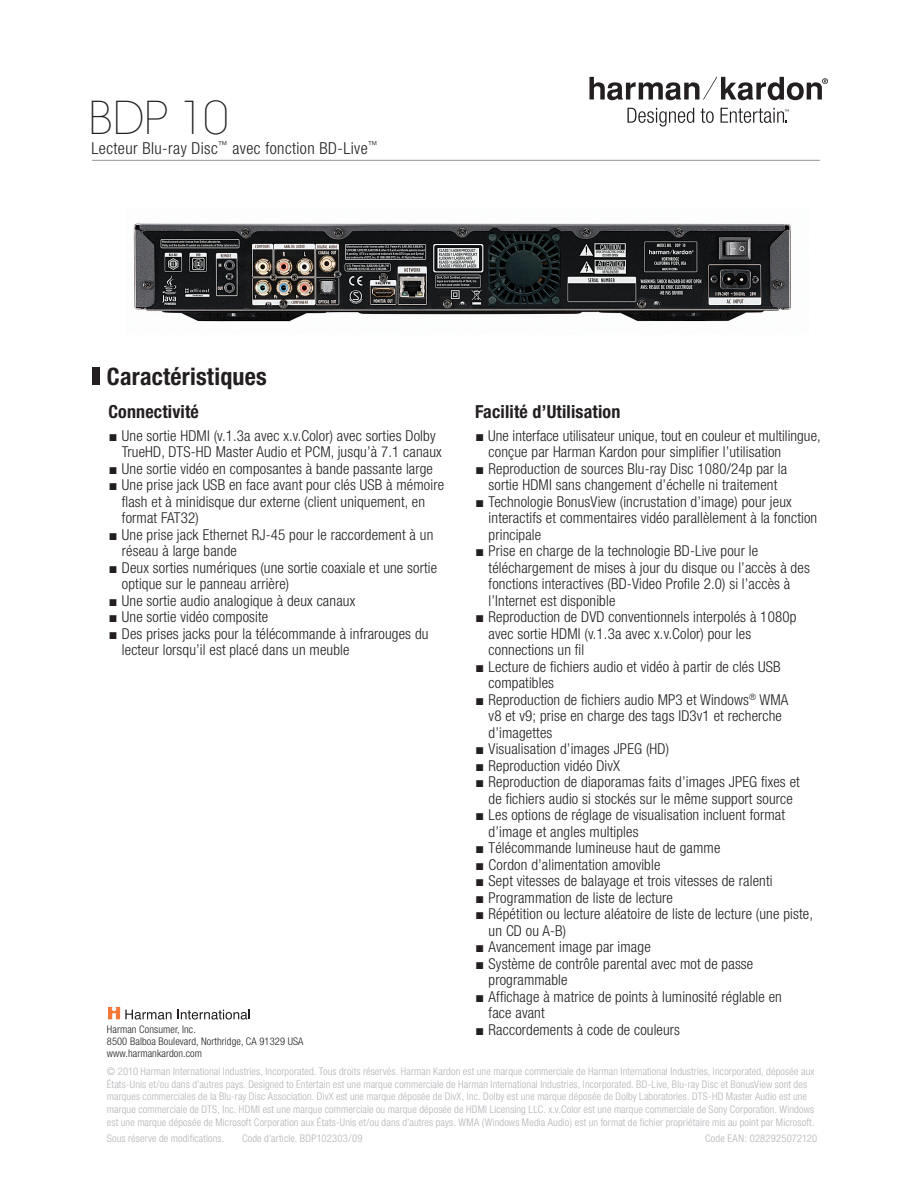
<style>
.page{position:relative;width:918px;height:1188px;background:#fff}
.page>*{position:absolute;margin:0;border:0;box-sizing:border-box;transform-origin:0 0}
.t1{font:200 45px "Avant Garde";color:#231f20}
.t2{font:700 condensed 24px "Helvetica Neue";letter-spacing:.01em;color:#231f20}
.t3{font:700 condensed 18px "Helvetica Neue";letter-spacing:.01em;color:#231f20}
.t4{font:300 condensed 16.5px "Helvetica Neue";letter-spacing:.025em;color:#231f20}
.t5{font:300 condensed 15px "Helvetica Neue";letter-spacing:.01em;color:#231f20}
.t6{font:300 condensed 10.5px/12.6px "Helvetica Neue";letter-spacing:.015em;color:#b2b3b7}
.t7{font:300 condensed 10.5px/12px "Helvetica Neue";letter-spacing:.01em;color:#231f20}
.s1{font-family:"FF Scala";font-weight:400;font-stretch:normal}
</style>
<div class="page">
<svg style="left:627px;top:108px;width:67px;height:19px"></svg>
<svg style="left:700px;top:108px;width:14px;height:15px"></svg>
<svg style="left:590px;top:77px;width:238px;height:23px"></svg>
<svg style="left:721px;top:108px;width:68px;height:15px"></svg>
<svg style="left:108px;top:1007px;width:64px;height:13px"></svg>
<svg style="left:178px;top:1010px;width:72px;height:10px"></svg>
<div style="left:92px;top:367px;width:8px;height:17px;background:#231f20"></div>
<hr style="left:92px;top:160px;width:728px;height:1px;background:#939598">
<img style="left:133px;top:223px;width:658px;height:99px">
<h1 class="t1" style="left:89px;top:92px;width:141px">BDP 10</h1>
<p class="t4" style="left:91px;top:138px;width:288px">Lecteur Blu-ray Disc<sup>™</sup> avec fonction BD-Live<sup>™</sup></p>
<h2 class="t2" style="left:107px;top:362px;width:161px">Caractéristiques</h2>
<p class="t3" style="left:108px;top:400px;width:92px">Connectivité</p>
<p class="t5" style="left:108px;top:427px;width:329px"><span class="s1">π</span>π Une sortie HDMI (v.1.3a avec x.v.Color) avec sorties Dolby</p>
<p class="t5" style="left:122px;top:444px;width:321px">TrueHD, DTS-HD Master Audio et PCM, jusqu’à 7.1 canaux</p>
<p class="t5" style="left:108px;top:460px;width:326px"><span class="s1">π</span>π Une sortie vidéo en composantes à bande passante large</p>
<p class="t5" style="left:108px;top:477px;width:337px"><span class="s1">π</span>π Une prise jack USB en face avant pour clés USB à mémoire</p>
<p class="t5" style="left:122px;top:493px;width:305px">flash et à minidisque dur externe (client uniquement, en</p>
<p class="t5" style="left:122px;top:510px;width:78px">format FAT32)</p>
<p class="t5" style="left:108px;top:526px;width:326px"><span class="s1">π</span>π Une prise jack Ethernet RJ-45 pour le raccordement à un</p>
<p class="t5" style="left:122px;top:543px;width:117px">réseau à large bande</p>
<p class="t5" style="left:108px;top:559px;width:330px"><span class="s1">π</span>π Deux sorties numériques (une sortie coaxiale et une sortie</p>
<p class="t5" style="left:122px;top:576px;width:169px">optique sur le panneau arrière)</p>
<p class="t5" style="left:108px;top:592px;width:248px"><span class="s1">π</span>π Une sortie audio analogique à deux canaux</p>
<p class="t5" style="left:108px;top:609px;width:161px"><span class="s1">π</span>π Une sortie vidéo composite</p>
<p class="t5" style="left:108px;top:625px;width:322px"><span class="s1">π</span>π Des prises jacks pour la télécommande à infrarouges du</p>
<p class="t5" style="left:122px;top:642px;width:229px">lecteur lorsqu’il est placé dans un meuble</p>
<p class="t3" style="left:475px;top:400px;width:147px">Facilité d’Utilisation</p>
<p class="t5" style="left:475px;top:427px;width:347px"><span class="s1">π</span>π Une interface utilisateur unique, tout en couleur et multilingue,</p>
<p class="t5" style="left:489px;top:444px;width:294px">conçue par Harman Kardon pour simplifier l’utilisation</p>
<p class="t5" style="left:475px;top:460px;width:313px"><span class="s1">π</span>π Reproduction de sources Blu-ray Disc 1080/24p par la</p>
<p class="t5" style="left:489px;top:477px;width:290px">sortie HDMI sans changement d’échelle ni traitement</p>
<p class="t5" style="left:475px;top:493px;width:318px"><span class="s1">π</span>π Technologie BonusView (incrustation d’image) pour jeux</p>
<p class="t5" style="left:489px;top:510px;width:330px">interactifs et commentaires vidéo parallèlement à la fonction</p>
<p class="t5" style="left:489px;top:526px;width:54px">principale</p>
<p class="t5" style="left:475px;top:543px;width:284px"><span class="s1">π</span>π Prise en charge de la technologie BD-Live pour le</p>
<p class="t5" style="left:489px;top:559px;width:323px">téléchargement de mises à jour du disque ou l’accès à des</p>
<p class="t5" style="left:489px;top:576px;width:303px">fonctions interactives (BD-Video Profile 2.0) si l’accès à</p>
<p class="t5" style="left:489px;top:592px;width:128px">l’Internet est disponible</p>
<p class="t5" style="left:475px;top:609px;width:323px"><span class="s1">π</span>π Reproduction de DVD conventionnels interpolés à 1080p</p>
<p class="t5" style="left:489px;top:625px;width:264px">avec sortie HDMI (v.1.3a avec x.v.Color) pour les</p>
<p class="t5" style="left:489px;top:642px;width:97px">connections un fil</p>
<p class="t5" style="left:475px;top:658px;width:307px"><span class="s1">π</span>π Lecture de fichiers audio et vidéo à partir de clés USB</p>
<p class="t5" style="left:489px;top:675px;width:67px">compatibles</p>
<p class="t5" style="left:475px;top:691px;width:315px"><span class="s1">π</span>π Reproduction de fichiers audio MP3 et Windows<sup>®</sup> WMA</p>
<p class="t5" style="left:489px;top:708px;width:295px">v8 et v9; prise en charge des tags ID3v1 et recherche</p>
<p class="t5" style="left:489px;top:724px;width:65px">d’imagettes</p>
<p class="t5" style="left:475px;top:741px;width:195px"><span class="s1">π</span>π Visualisation d’images JPEG (HD)</p>
<p class="t5" style="left:475px;top:757px;width:147px"><span class="s1">π</span>π Reproduction vidéo DivX</p>
<p class="t5" style="left:475px;top:774px;width:326px"><span class="s1">π</span>π Reproduction de diaporamas faits d’images JPEG fixes et</p>
<p class="t5" style="left:489px;top:790px;width:306px">de fichiers audio si stockés sur le même support source</p>
<p class="t5" style="left:475px;top:807px;width:311px"><span class="s1">π</span>π Les options de réglage de visualisation incluent format</p>
<p class="t5" style="left:489px;top:823px;width:151px">d’image et angles multiples</p>
<p class="t5" style="left:475px;top:840px;width:247px"><span class="s1">π</span>π Télécommande lumineuse haut de gamme</p>
<p class="t5" style="left:475px;top:856px;width:187px"><span class="s1">π</span>π Cordon d’alimentation amovible</p>
<p class="t5" style="left:475px;top:873px;width:299px"><span class="s1">π</span>π Sept vitesses de balayage et trois vitesses de ralenti</p>
<p class="t5" style="left:475px;top:889px;width:199px"><span class="s1">π</span>π Programmation de liste de lecture</p>
<p class="t5" style="left:475px;top:906px;width:339px"><span class="s1">π</span>π Répétition ou lecture aléatoire de liste de lecture (une piste,</p>
<p class="t5" style="left:489px;top:922px;width:79px">un CD ou A-B)</p>
<p class="t5" style="left:475px;top:939px;width:177px"><span class="s1">π</span>π Avancement image par image</p>
<p class="t5" style="left:475px;top:955px;width:280px"><span class="s1">π</span>π Système de contrôle parental avec mot de passe</p>
<p class="t5" style="left:489px;top:972px;width:80px">programmable</p>
<p class="t5" style="left:475px;top:988px;width:308px"><span class="s1">π</span>π Affichage à matrice de points à luminosité réglable en</p>
<p class="t5" style="left:489px;top:1005px;width:58px">face avant</p>
<p class="t5" style="left:475px;top:1021px;width:207px"><span class="s1">π</span>π Raccordements à code de couleurs</p>
<p class="t7" style="left:107px;top:1023px;width:198px">Harman Consumer, Inc.<br>8500 Balboa Boulevard, Northridge, CA 91329 USA www.harmankardon.com</p>
<p class="t6" style="left:107px;top:1065px;width:709px">© 2010 Harman International Industries, Incorporated. Tous droits réservés. Harman Kardon est une marque commerciale de Harman International Industries, Incorporated, déposée aux États-Unis et/ou dans d’autres pays. Designed to Entertain est une marque commerciale de Harman International Industries, Incorporated. BD-Live, Blu-ray Disc et BonusView sont des marques commerciales de la Blu-ray Disc Association. DivX est une marque déposée de DivX, Inc. Dolby est une marque déposée de Dolby Laboratories. DTS-HD Master Audio est une marque commerciale de DTS, Inc. HDMI est une marque commerciale ou marque déposée de HDMI Licensing LLC. x.v.Color est une marque commerciale de Sony Corporation. Windows est une marque déposée de Microsoft Corporation aux États-Unis et/ou dans d’autres pays. WMA (Windows Media Audio) est un format de fichier propriétaire mis au point par Microsoft.</p>
<p class="t6" style="left:107px;top:1132px;width:119px">Sous réserve de modifications.</p>
<p class="t6" style="left:242px;top:1132px;width:122px">Code d’article. BDP102303/09</p>
<p class="t6" style="left:705px;top:1132px;width:114px">Code EAN: 0282925072120</p>
</div>
